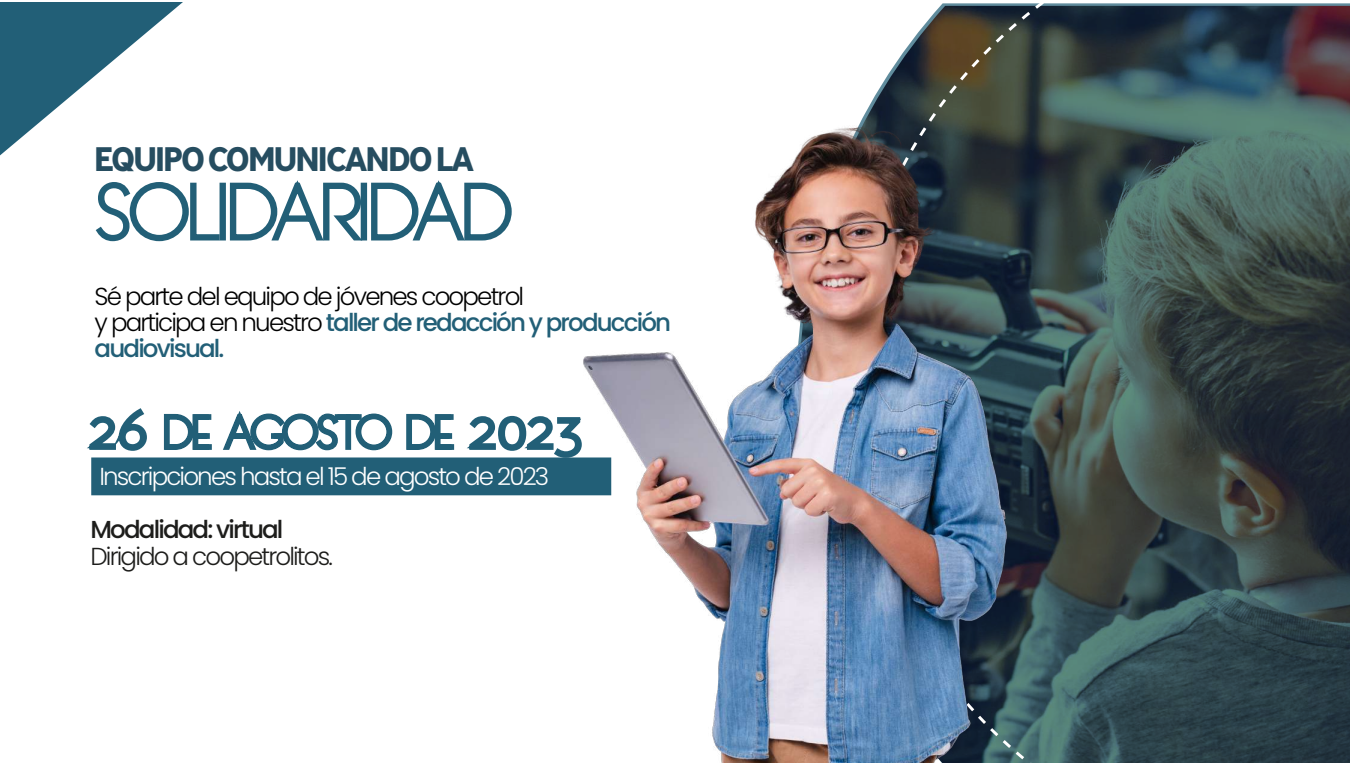
<style>
.page{position:relative;width:1350px;height:763px;background:#fff}
.page>*{position:absolute;margin:0;border:0;box-sizing:border-box;transform-origin:0 0}
.t1{font:700 34px "Ministry";letter-spacing:-.075em;color:#264d60}
.t2{font:300 24.5px/26.2px "Poppins";letter-spacing:-.075em;color:#000}
.t3{font:300 24.5px "Poppins";letter-spacing:-.075em;color:#fff}
.t4{font:300 24.5px "Poppins";letter-spacing:-.075em;color:#1d1d1b}
.t5{font:500 24.5px "Poppins";letter-spacing:-.075em;color:#1d1d1b}
.s1{font-weight:500;color:#225f77}
</style>
<div class="page">
<svg style="left:872px;top:3px;width:478px;height:759px;background:#3c4c4d"></svg>
<svg style="left:0;top:2px;width:183px;height:154px"></svg>
<img style="left:59px;top:101px;width:1062px;height:661px">
<h1 class="t1" style="left:94px;top:137px;width:382px">EQUIPO COMUNICANDO LA</h1>
<p class="t2" style="left:95px;top:283px;width:578px">Sé parte del equipo de jóvenes coopetrol<br>y participa en nuestro <span class="s1">taller de redacción y producción audiovisual.</span></p>
<p class="t3" style="left:99px;top:462px;width:451px">Inscripciones hasta el 15 de agosto de 2023</p>
<p class="t5" style="left:90px;top:515px;width:194px">Modalidad: virtual</p>
<p class="t4" style="left:90px;top:542px;width:244px">Dirigido a coopetrolitos.</p>
</div>
